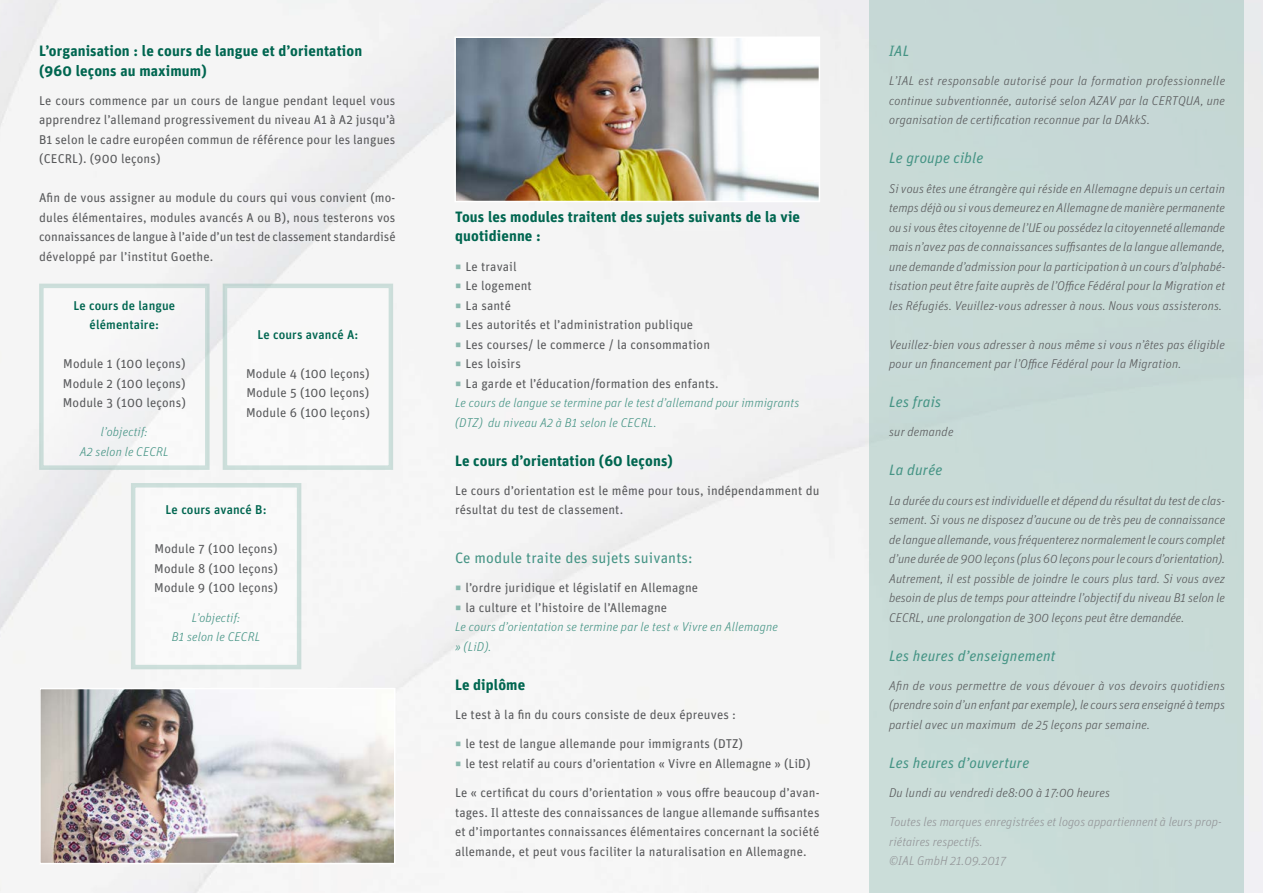
<style>
.page{position:relative;width:1263px;height:893px;background:#fff}
.page>*{position:absolute;margin:0;border:0;box-sizing:border-box;transform-origin:0 0}
.t1{font:700 15px/19.5px "Unit OT";letter-spacing:.01em;color:#006650}
.t2{font:italic 15px "Unit OT";letter-spacing:.01em;color:#459485}
.t3{font:15px "Unit OT";letter-spacing:.01em;color:#459485}
.t4{font:italic 300 12.75px/19.5px "Unit OT";letter-spacing:.01em;color:#58595b;text-align:justify}
.t5{font:12.75px/19.5px "Unit OT";letter-spacing:.01em;color:#58595b;text-align:justify}
.t6{font:italic 300 12.75px/19.5px "Unit OT";letter-spacing:.01em;color:#459485;text-align:center}
.t7{font:italic 300 12.75px/19.5px "Unit OT";color:#939598}
.t8{font:500 12.75px/19.5px "Unit OT";letter-spacing:.01em;color:#006650;text-align:center}
.s1{color:#8bb9af}
.s2{font-weight:400;font-style:normal;color:#8bb9af}
.s3{font-weight:400;font-style:normal;color:#58595b}
</style>
<div class="page">
<div style="left:870px;top:0;width:374px;height:893px;background:#c8dad6"></div>
<div style="left:41px;top:286px;width:166px;height:182px;background:#f6f6f6"></div>
<div style="left:225px;top:286px;width:166px;height:182px;background:#f8f8f8"></div>
<img style="left:42px;top:691px;width:350px;height:170px">
<div style="left:39px;top:688px;width:356px;height:176px;border:2px solid #fff"></div>
<img style="left:457px;top:40px;width:360px;height:159px">
<div style="left:454px;top:37px;width:366px;height:165px;border:2px solid #fff"></div>
<p class="t1" style="left:39px;top:41px;width:325px">L’organisation : le cours de langue et d’orientation (960 leçons au maximum)</p>
<p class="t5" style="left:39px;top:91px;width:358px">Le cours commence par un cours de langue pendant lequel vous apprendrez l’allemand progressivement du niveau A1 à A2 jusqu’à B1 selon le cadre européen commun de référence pour les langues (CECRL). (900 leçons)</p>
<p class="t5" style="left:39px;top:188px;width:358px">Afin de vous assigner au module du cours qui vous convient (mo&shy;dules élémentaires, modules avancés A ou B), nous testerons vos connaissances de langue à l’aide d’un test de classement standardisé développé par l’institut Goethe.</p>
<p class="t8" style="left:73px;top:295px;width:103px">Le cours de langue élémentaire:</p>
<p class="t5" style="left:63px;top:354px;width:125px">Module 1 (100 leçons)<br>Module 2 (100 leçons)<br>Module 3 (100 leçons)</p>
<p class="t6" style="left:80px;top:422px;width:91px">l’objectif:<br>A2 selon le CECRL</p>
<p class="t8" style="left:257px;top:325px;width:103px">Le cours avancé A:</p>
<p class="t5" style="left:246px;top:364px;width:125px">Module 4 (100 leçons)<br>Module 5 (100 leçons)<br>Module 6 (100 leçons)</p>
<p class="t8" style="left:166px;top:500px;width:103px">Le cours avancé B:</p>
<p class="t5" style="left:154px;top:539px;width:125px">Module 7 (100 leçons)<br>Module 8 (100 leçons)<br>Module 9 (100 leçons)</p>
<p class="t6" style="left:172px;top:608px;width:90px">L’objectif:<br>B1 selon le CECRL</p>
<p class="t1" style="left:455px;top:207px;width:347px">Tous les modules traitent des sujets suivants de la vie quotidienne :</p>
<p class="t5" style="left:455px;top:256px;width:63px"><span class="s1">▪</span> Le travail</p>
<p class="t5" style="left:455px;top:276px;width:78px"><span class="s1">▪</span> Le logement</p>
<p class="t5" style="left:455px;top:295px;width:57px"><span class="s1">▪</span> La santé</p>
<p class="t5" style="left:455px;top:315px;width:240px"><span class="s1">▪</span> Les autorités et l’administration publique</p>
<p class="t5" style="left:455px;top:334px;width:257px"><span class="s1">▪</span> Les courses/ le commerce / la consommation</p>
<p class="t5" style="left:455px;top:354px;width:67px"><span class="s1">▪</span> Les loisirs</p>
<p class="t6" style="left:455px;top:373px;width:346px;text-align:left"><span class="s2">▪</span> <span class="s3">La garde et l’éducation/formation des enfants.<br></span>Le cours de langue se termine par le test d’allemand pour immigrants (DTZ) du niveau A2 à B1 selon le CECRL.</p>
<p class="t1" style="left:455px;top:451px;width:219px">Le cours d’orientation (60 leçons)</p>
<p class="t5" style="left:455px;top:481px;width:366px">Le cours d’orientation est le même pour tous, indépendamment du résultat du test de classement.</p>
<p class="t3" style="left:455px;top:549px;width:239px">Ce module traite des sujets suivants:</p>
<p class="t5" style="left:455px;top:578px;width:245px"><span class="s1">▪</span> l’ordre juridique et législatif en Allemagne</p>
<p class="t6" style="left:455px;top:598px;width:324px;text-align:left"><span class="s2">▪</span> <span class="s3">la culture et l’histoire de l’Allemagne<br></span>Le cours d’orientation se termine par le test « Vivre en Allemagne » (LiD).</p>
<p class="t1" style="left:455px;top:675px;width:72px">Le diplôme</p>
<p class="t5" style="left:455px;top:705px;width:283px">Le test à la fin du cours consiste de deux épreuves :</p>
<p class="t5" style="left:455px;top:734px;width:290px"><span class="s1">▪</span> le test de langue allemande pour immigrants (DTZ)</p>
<p class="t5" style="left:455px;top:754px;width:357px"><span class="s1">▪</span> le test relatif au cours d’orientation « Vivre en Allemagne » (LiD)</p>
<p class="t5" style="left:455px;top:783px;width:366px">Le « certificat du cours d’orientation » vous offre beaucoup d’avan&shy;tages. Il atteste des connaissances de langue allemande suffisantes et d’importantes connaissances élémentaires concernant la société allemande, et peut vous faciliter la naturalisation en Allemagne.</p>
<p class="t2" style="left:889px;top:42px;width:22px">IAL</p>
<p class="t4" style="left:889px;top:71px;width:337px">L’IAL est responsable autorisé pour la formation professionnelle continue subventionnée, autorisé selon AZAV par la CERTQUA, une organisation de certification reconnue par la DAkkS.</p>
<p class="t2" style="left:889px;top:149px;width:96px">Le groupe cible</p>
<p class="t4" style="left:889px;top:179px;width:338px">Si vous êtes une étrangère qui réside en Allemagne depuis un certain temps déjà ou si vous demeurez en Allemagne de manière permanente ou si vous êtes citoyenne de l’UE ou possédez la citoyenneté allemande mais n’avez pas de connaissances suffisantes de la langue allemande, une demande d’admission pour la participation à un cours d’alphabé&shy;tisation peut être faite auprès de l’Office Fédéral pour la Migration et les Réfugiés. Veuillez-vous adresser à nous. Nous vous assisterons.</p>
<p class="t4" style="left:889px;top:334px;width:337px">Veuillez-bien vous adresser à nous même si vous n’êtes pas éligible pour un financement par l’Office Fédéral pour la Migration.</p>
<p class="t2" style="left:889px;top:393px;width:54px">Les frais</p>
<p class="t4" style="left:889px;top:422px;width:66px">sur demande</p>
<p class="t2" style="left:889px;top:461px;width:55px">La durée</p>
<p class="t4" style="left:889px;top:491px;width:338px">La durée du cours est individuelle et dépend du résultat du test de clas&shy;sement. Si vous ne disposez d’aucune ou de très peu de connaissance de langue allemande, vous fréquenterez normalement le cours complet d’une durée de 900 leçons (plus 60 leçons pour le cours d’orientation).<br>Autrement, il est possible de joindre le cours plus tard. Si vous avez besoin de plus de temps pour atteindre l’objectif du niveau B1 selon le CECRL, une prolongation de 300 leçons peut être demandée.</p>
<p class="t2" style="left:889px;top:646px;width:168px">Les heures d’enseignement</p>
<p class="t4" style="left:889px;top:676px;width:337px">Afin de vous permettre de vous dévouer à vos devoirs quotidiens (prendre soin d’un enfant par exemple), le cours sera enseigné à temps partiel avec un maximum de 25 leçons par semaine.</p>
<p class="t2" style="left:889px;top:754px;width:142px">Les heures d’ouverture</p>
<p class="t4" style="left:889px;top:783px;width:222px">Du lundi au vendredi de8:00 à 17:00 heures</p>
<p class="t7" style="left:889px;top:812px;width:334px">Toutes les marques enregistrées et logos appartiennent à leurs prop&shy;riétaires respectifs.<br>©IAL GmbH 21.09.2017</p>
</div>
